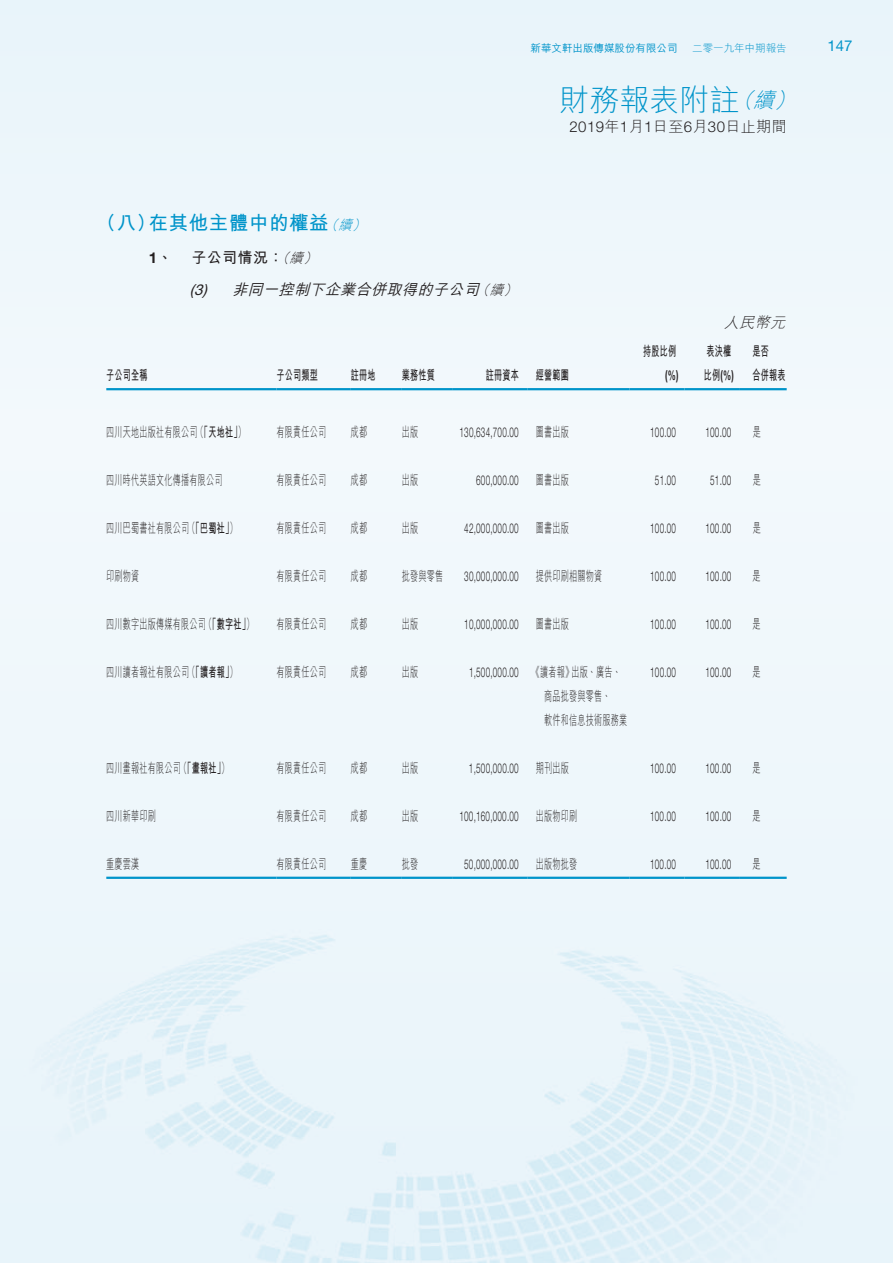
<style>
.page{position:relative;width:893px;height:1263px;background:#e8f4fa}
.page>*{position:absolute;margin:0;border:0;box-sizing:border-box;transform-origin:0 0}
.t1{font:300 30px "M Hei HK";color:#0094ca}
.t2{font:700 19.5px "M Hei HK";letter-spacing:.03em;color:#0094ca}
.t3{font:italic 500 15px/32.5px "M Hei HK";color:#231f20}
.t4{font:300 15px "Helvetica Neue LT Std";letter-spacing:.03em;color:#231f20}
.t5{font:italic 300 15px "M Hei HK";color:#231f20}
.t6{font:15px "Helvetica Neue LT Std";color:#0094ca}
.t7{font:700 15px "Helvetica Neue LT Std";color:#231f20}
.t8{font:300 13.5px/24px "M Hei HK";letter-spacing:.03em;color:#231f20;scale:.6 1}
.t9{font:300 13.5px "Helvetica Neue LT Std";letter-spacing:.03em;color:#231f20;scale:.6 1}
.t10{font:700 13.5px/24px "M Hei HK";letter-spacing:.03em;color:#231f20;scale:.6 1}
.t11{font:700 13.5px "Helvetica Neue LT Std";color:#231f20;scale:.6 1}
.t12{font:500 10.5px "M Hei HK";color:#0094ca}
.t13{font:300 10.5px "M Hei HK";color:#0094ca}
.s1{font-style:italic;font-size:21px}
.s2{font-weight:300;font-style:italic;font-size:13.5px}
.s3{font-family:"M Hei HK"}
.s4{font-weight:700;font-style:normal}
.s5{font-weight:300;font-size:13.5px}
.s6{font-family:"Helvetica Neue LT Std";font-weight:400}
.s7{font-weight:700}
</style>
<div class="page">
<hr style="left:106px;top:388px;width:170px;height:2px;background:#0094ca">
<hr style="left:276px;top:388px;width:75px;height:2px;background:#0094ca">
<hr style="left:351px;top:388px;width:51px;height:2px;background:#0094ca">
<hr style="left:402px;top:388px;width:51px;height:2px;background:#0094ca">
<hr style="left:453px;top:388px;width:74px;height:2px;background:#0094ca">
<hr style="left:527px;top:388px;width:102px;height:2px;background:#0094ca">
<hr style="left:629px;top:388px;width:56px;height:2px;background:#0094ca">
<hr style="left:685px;top:388px;width:55px;height:2px;background:#0094ca">
<hr style="left:740px;top:388px;width:47px;height:2px;background:#0094ca">
<hr style="left:106px;top:877px;width:170px;height:2px;background:#0094ca">
<hr style="left:276px;top:877px;width:75px;height:2px;background:#0094ca">
<hr style="left:351px;top:877px;width:51px;height:2px;background:#0094ca">
<hr style="left:402px;top:877px;width:51px;height:2px;background:#0094ca">
<hr style="left:453px;top:877px;width:74px;height:2px;background:#0094ca">
<hr style="left:527px;top:877px;width:102px;height:2px;background:#0094ca">
<hr style="left:629px;top:877px;width:56px;height:2px;background:#0094ca">
<hr style="left:685px;top:877px;width:55px;height:2px;background:#0094ca">
<hr style="left:740px;top:877px;width:47px;height:2px;background:#0094ca">
<p class="t12" style="left:531px;top:40px;width:148px">新華文軒出版傳媒股份有限公司</p>
<p class="t13" style="left:692px;top:41px;width:96px">二零一九年中期報告</p>
<p class="t6" style="left:827px;top:36px;width:27px">147</p>
<h1 class="t1" style="left:559px;top:79px;width:245px">財務報表附註<span class="s1">（續）</span></h1>
<h2 class="t2" style="left:97px;top:209px;width:275px">（八）在其他主體中的權益<span class="s2">（續）</span></h2>
<p class="t7" style="left:149px;top:248px;width:25px">1<span class="s3">、</span></p>
<p class="t3" style="left:190px;top:240px;width:334px"><span class="s4">子公司情況：</span><span class="s5">（續）<br></span><span class="s6">(3)</span> 非同一控制下企業合併取得的子公司<span class="s5">（續）</span></p>
<p class="t4" style="left:569px;top:117px;width:219px">2019<span class="s3">年</span>1<span class="s3">月</span>1<span class="s3">日至</span>6<span class="s3">月</span>30<span class="s3">日止期間</span></p>
<p class="t5" style="left:724px;top:311px;width:68px">人民幣元</p>
<p class="t10" style="left:106px;top:362px;width:71px">子公司全稱</p>
<p class="t10" style="left:276px;top:362px;width:71px">子公司類型</p>
<p class="t10" style="left:351px;top:362px;width:43px">註冊地</p>
<p class="t10" style="left:402px;top:362px;width:57px">業務性質</p>
<p class="t10" style="left:486px;top:362px;width:57px">註冊資本</p>
<p class="t10" style="left:536px;top:362px;width:57px">經營範圍</p>
<p class="t10" style="left:643px;top:338px;width:57px">持股比例</p>
<p class="t11" style="left:665px;top:367px;width:24px">(%)</p>
<p class="t10" style="left:707px;top:338px;width:43px">表決權</p>
<p class="t11" style="left:704px;top:367px;width:52px"><span class="s3">比例</span>(%)</p>
<p class="t10" style="left:753px;top:338px;width:57px">是否<br>合併報表</p>
<p class="t8" style="left:106px;top:419px;width:234px">四川天地出版社有限公司（<span class="s7">「天地社」</span>）</p>
<p class="t8" style="left:276px;top:419px;width:84px">有限責任公司</p>
<p class="t8" style="left:351px;top:419px;width:29px">成都</p>
<p class="t8" style="left:402px;top:419px;width:29px">出版</p>
<p class="t9" style="left:460px;top:424px;width:100px">130,634,700.00</p>
<p class="t8" style="left:536px;top:419px;width:57px">圖書出版</p>
<p class="t9" style="left:650px;top:424px;width:45px">100.00</p>
<p class="t9" style="left:705px;top:424px;width:45px">100.00</p>
<p class="t8" style="left:753px;top:419px;width:15px">是</p>
<p class="t8" style="left:106px;top:467px;width:195px">四川時代英語文化傳播有限公司</p>
<p class="t8" style="left:276px;top:467px;width:84px">有限責任公司</p>
<p class="t8" style="left:351px;top:467px;width:29px">成都</p>
<p class="t8" style="left:402px;top:467px;width:29px">出版</p>
<p class="t9" style="left:476px;top:472px;width:72px">600,000.00</p>
<p class="t8" style="left:536px;top:467px;width:57px">圖書出版</p>
<p class="t9" style="left:655px;top:472px;width:37px">51.00</p>
<p class="t9" style="left:710px;top:472px;width:37px">51.00</p>
<p class="t8" style="left:753px;top:467px;width:15px">是</p>
<p class="t8" style="left:106px;top:515px;width:220px">四川巴蜀書社有限公司（<span class="s7">「巴蜀社」</span>）</p>
<p class="t8" style="left:276px;top:515px;width:84px">有限責任公司</p>
<p class="t8" style="left:351px;top:515px;width:29px">成都</p>
<p class="t8" style="left:402px;top:515px;width:29px">出版</p>
<p class="t9" style="left:464px;top:520px;width:92px">42,000,000.00</p>
<p class="t8" style="left:536px;top:515px;width:57px">圖書出版</p>
<p class="t9" style="left:650px;top:520px;width:45px">100.00</p>
<p class="t9" style="left:705px;top:520px;width:45px">100.00</p>
<p class="t8" style="left:753px;top:515px;width:15px">是</p>
<p class="t8" style="left:106px;top:563px;width:57px">印刷物資</p>
<p class="t8" style="left:276px;top:563px;width:84px">有限責任公司</p>
<p class="t8" style="left:351px;top:563px;width:29px">成都</p>
<p class="t8" style="left:402px;top:563px;width:71px">批發與零售</p>
<p class="t9" style="left:464px;top:568px;width:92px">30,000,000.00</p>
<p class="t8" style="left:536px;top:563px;width:112px">提供印刷相關物資</p>
<p class="t9" style="left:650px;top:568px;width:45px">100.00</p>
<p class="t9" style="left:705px;top:568px;width:45px">100.00</p>
<p class="t8" style="left:753px;top:563px;width:15px">是</p>
<p class="t8" style="left:106px;top:611px;width:248px">四川數字出版傳媒有限公司（<span class="s7">「數字社」</span>）</p>
<p class="t8" style="left:276px;top:611px;width:84px">有限責任公司</p>
<p class="t8" style="left:351px;top:611px;width:29px">成都</p>
<p class="t8" style="left:402px;top:611px;width:29px">出版</p>
<p class="t9" style="left:464px;top:616px;width:92px">10,000,000.00</p>
<p class="t8" style="left:536px;top:611px;width:57px">圖書出版</p>
<p class="t9" style="left:650px;top:616px;width:45px">100.00</p>
<p class="t9" style="left:705px;top:616px;width:45px">100.00</p>
<p class="t8" style="left:753px;top:611px;width:15px">是</p>
<p class="t8" style="left:106px;top:659px;width:220px">四川讀者報社有限公司（<span class="s7">「讀者報」</span>）</p>
<p class="t8" style="left:276px;top:659px;width:84px">有限責任公司</p>
<p class="t8" style="left:351px;top:659px;width:29px">成都</p>
<p class="t8" style="left:402px;top:659px;width:29px">出版</p>
<p class="t9" style="left:469px;top:664px;width:255px">1,500,000.00 <span class="s3">《讀者報》出版、廣告、</span></p>
<p class="t8" style="left:544px;top:683px;width:140px">商品批發與零售、<br>軟件和信息技術服務業</p>
<p class="t9" style="left:650px;top:664px;width:45px">100.00</p>
<p class="t9" style="left:705px;top:664px;width:45px">100.00</p>
<p class="t8" style="left:753px;top:659px;width:15px">是</p>
<p class="t8" style="left:106px;top:755px;width:206px">四川畫報社有限公司（<span class="s7">「畫報社」</span>）</p>
<p class="t8" style="left:276px;top:755px;width:84px">有限責任公司</p>
<p class="t8" style="left:351px;top:755px;width:29px">成都</p>
<p class="t8" style="left:402px;top:755px;width:29px">出版</p>
<p class="t9" style="left:469px;top:760px;width:84px">1,500,000.00</p>
<p class="t8" style="left:536px;top:755px;width:57px">期刊出版</p>
<p class="t9" style="left:650px;top:760px;width:45px">100.00</p>
<p class="t9" style="left:705px;top:760px;width:45px">100.00</p>
<p class="t8" style="left:753px;top:755px;width:15px">是</p>
<p class="t8" style="left:106px;top:803px;width:84px">四川新華印刷</p>
<p class="t8" style="left:276px;top:803px;width:84px">有限責任公司</p>
<p class="t8" style="left:351px;top:803px;width:29px">成都</p>
<p class="t8" style="left:402px;top:803px;width:29px">出版</p>
<p class="t9" style="left:459px;top:808px;width:100px">100,160,000.00</p>
<p class="t8" style="left:536px;top:803px;width:71px">出版物印刷</p>
<p class="t9" style="left:650px;top:808px;width:45px">100.00</p>
<p class="t9" style="left:705px;top:808px;width:45px">100.00</p>
<p class="t8" style="left:753px;top:803px;width:15px">是</p>
<p class="t8" style="left:106px;top:851px;width:57px">重慶雲漢</p>
<p class="t8" style="left:276px;top:851px;width:84px">有限責任公司</p>
<p class="t8" style="left:351px;top:851px;width:29px">重慶</p>
<p class="t8" style="left:402px;top:851px;width:29px">批發</p>
<p class="t9" style="left:464px;top:856px;width:92px">50,000,000.00</p>
<p class="t8" style="left:536px;top:851px;width:71px">出版物批發</p>
<p class="t9" style="left:650px;top:856px;width:45px">100.00</p>
<p class="t9" style="left:705px;top:856px;width:45px">100.00</p>
<p class="t8" style="left:753px;top:851px;width:15px">是</p>
</div>
